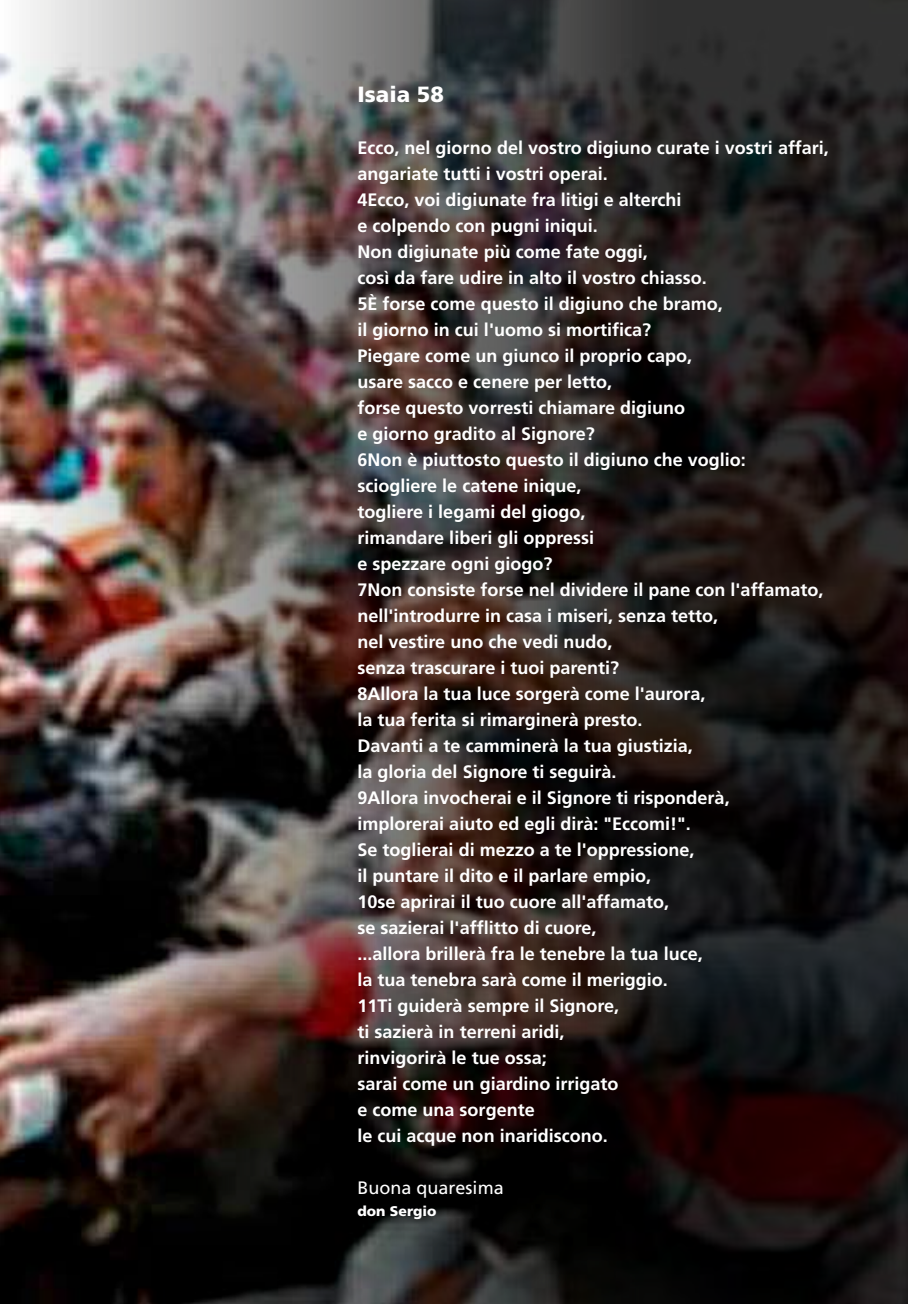
<style>
.page{position:relative;width:908px;height:1304px;background:#fff}
.page>*{position:absolute;margin:0;border:0;box-sizing:border-box;transform-origin:0 0}
.t1{font:900 22px "Frutiger";color:#fff}
.t2{font:700 18px/26px "Frutiger";color:#fff}
.t3{font:18px "Frutiger";color:#fff}
.t4{font:900 14px "Frutiger";color:#fff}
</style>
<div class="page">
<img style="left:0;top:0;width:907px;height:1304px">
<p class="t1" style="left:357px;top:81px;width:88px">Isaia 58</p>
<p class="t2" style="left:357px;top:135px;width:472px">Ecco, nel giorno del vostro digiuno curate i vostri affari, angariate tutti i vostri operai.<br>4Ecco, voi digiunate fra litigi e alterchi<br>e colpendo con pugni iniqui.<br>Non digiunate più come fate oggi,<br>così da fare udire in alto il vostro chiasso.<br>5È forse come questo il digiuno che bramo,<br>il giorno in cui l'uomo si mortifica?<br>Piegare come un giunco il proprio capo,<br>usare sacco e cenere per letto,<br>forse questo vorresti chiamare digiuno<br>e giorno gradito al Signore?<br>6Non è piuttosto questo il digiuno che voglio: sciogliere le catene inique,<br>togliere i legami del giogo,<br>rimandare liberi gli oppressi<br>e spezzare ogni giogo?<br>7Non consiste forse nel dividere il pane con l'affamato, nell'introdurre in casa i miseri, senza tetto,<br>nel vestire uno che vedi nudo,<br>senza trascurare i tuoi parenti?<br>8Allora la tua luce sorgerà come l'aurora,<br>la tua ferita si rimarginerà presto.<br>Davanti a te camminerà la tua giustizia,<br>la gloria del Signore ti seguirà.<br>9Allora invocherai e il Signore ti risponderà,<br>implorerai aiuto ed egli dirà: "Eccomi!".<br>Se toglierai di mezzo a te l'oppressione,<br>il puntare il dito e il parlare empio,<br>10se aprirai il tuo cuore all'affamato,<br>se sazierai l'afflitto di cuore,<br>...allora brillerà fra le tenebre la tua luce,<br>la tua tenebra sarà come il meriggio.<br>11Ti guiderà sempre il Signore,<br>ti sazierà in terreni aridi,<br>rinvigorirà le tue ossa;<br>sarai come un giardino irrigato<br>e come una sorgente<br>le cui acque non inaridiscono.</p>
<p class="t3" style="left:357px;top:1177px;width:148px">Buona quaresima</p>
<p class="t4" style="left:357px;top:1203px;width:81px">don Sergio</p>
</div>
